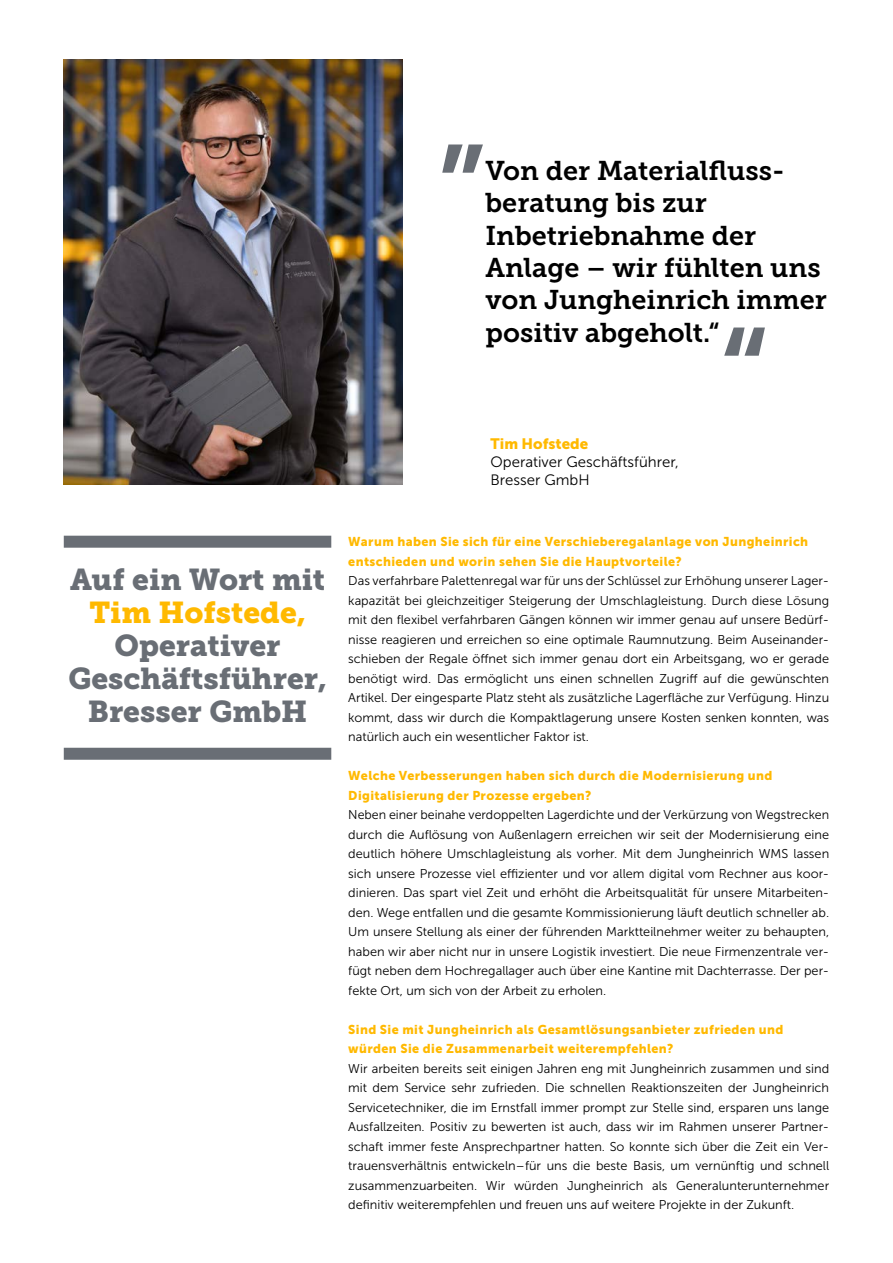
<style>
.page{position:relative;width:893px;height:1263px;background:#fff}
.page>*{position:absolute;margin:0;border:0;box-sizing:border-box;transform-origin:0 0}
.t1{font:121.5px "Museo JH Slab 700";color:#696e75}
.t2{font:30px/33px "Museo JH Slab 900";color:#696e75;text-align:center}
.t3{font:30px "Museo JH Slab 900";color:#ffb900}
.t4{font:27px/32.4px "Museo JH Slab 700";color:#000}
.t5{font:15px/18px "Museo JH Sans 300";color:#000}
.t6{font:15px "Museo JH Sans 900";color:#ffb900}
.t7{font:12.75px/19.5px "Museo JH Sans 300";color:#000;text-align:justify}
.t8{font:12.75px/19.5px "Museo JH Sans 900";letter-spacing:.03em;color:#ffb900}
</style>
<div class="page">
<img style="left:64px;top:60px;width:338px;height:425px">
<div style="left:64px;top:536px;width:267px;height:12px;background:#696e75"></div>
<div style="left:64px;top:748px;width:267px;height:12px;background:#696e75"></div>
<h1 class="t1" style="left:437px;top:121px;width:50px">”</h1>
<h3 class="t4" style="left:485px;top:154px;width:343px">Von der Materialfluss&shy;beratung bis zur<br>Inbetriebnahme der<br>Anlage – wir fühlten uns von Jungheinrich immer positiv abgeholt.“</h3>
<h1 class="t1" style="left:719px;top:304px;width:51px">“</h1>
<h2 class="t2" style="left:70px;top:563px;width:256px">Auf ein Wort mit</h2>
<h2 class="t3" style="left:89px;top:595px;width:218px">Tim Hofstede,</h2>
<h2 class="t2" style="left:68px;top:629px;width:260px">Operativer<br>Geschäftsführer,<br>Bresser GmbH</h2>
<p class="t6" style="left:491px;top:435px;width:99px">Tim Hofstede</p>
<p class="t5" style="left:491px;top:453px;width:190px">Operativer Geschäftsführer,<br>Bresser GmbH</p>
<p class="t8" style="left:348px;top:532px;width:461px">Warum haben Sie sich für eine Verschieberegalanlage von Jungheinrich entschieden und worin sehen Sie die Hauptvorteile?</p>
<p class="t7" style="left:348px;top:571px;width:482px">Das verfahrbare Palettenregal war für uns der Schlüssel zur Erhöhung unserer Lager&shy;kapazität bei gleichzeitiger Steigerung der Umschlagleistung. Durch diese Lösung mit den flexibel verfahrbaren Gängen können wir immer genau auf unsere Bedürf&shy;nisse reagieren und erreichen so eine optimale Raumnutzung. Beim Auseinander&shy;schieben der Regale öffnet sich immer genau dort ein Arbeitsgang, wo er gerade benötigt wird. Das ermöglicht uns einen schnellen Zugriff auf die gewünschten Artikel. Der eingesparte Platz steht als zusätzliche Lagerfläche zur Verfügung. Hinzu kommt, dass wir durch die Kompaktlagerung unsere Kosten senken konnten, was natürlich auch ein wesentlicher Faktor ist.</p>
<p class="t8" style="left:348px;top:766px;width:426px">Welche Verbesserungen haben sich durch die Modernisierung und<br>Digitalisierung der Prozesse ergeben?</p>
<p class="t7" style="left:348px;top:805px;width:482px">Neben einer beinahe verdoppelten Lagerdichte und der Verkürzung von Wegstrecken durch die Auflösung von Außenlagern erreichen wir seit der Modernisierung eine deutlich höhere Umschlagleistung als vorher. Mit dem Jungheinrich WMS lassen sich unsere Prozesse viel effizienter und vor allem digital vom Rechner aus koor&shy;dinieren. Das spart viel Zeit und erhöht die Arbeitsqualität für unsere Mitarbeiten&shy;den. Wege entfallen und die gesamte Kommissionierung läuft deutlich schneller ab.<br>Um unsere Stellung als einer der führenden Marktteilnehmer weiter zu behaupten, haben wir aber nicht nur in unsere Logistik investiert. Die neue Firmenzentrale ver&shy;fügt neben dem Hochregallager auch über eine Kantine mit Dachterrasse. Der per&shy;fekte Ort, um sich von der Arbeit zu erholen.</p>
<p class="t8" style="left:348px;top:1019px;width:437px">Sind Sie mit Jungheinrich als Gesamtlösungsanbieter zufrieden und würden Sie die Zusammenarbeit weiterempfehlen?</p>
<p class="t7" style="left:348px;top:1058px;width:482px">Wir arbeiten bereits seit einigen Jahren eng mit Jungheinrich zusammen und sind mit dem Service sehr zufrieden. Die schnellen Reaktionszeiten der Jungheinrich Servicetechniker, die im Ernstfall immer prompt zur Stelle sind, ersparen uns lange Ausfallzeiten. Positiv zu bewerten ist auch, dass wir im Rahmen unserer Partner&shy;schaft immer feste Ansprechpartner hatten. So konnte sich über die Zeit ein Ver&shy;trauensverhältnis entwickeln – für uns die beste Basis, um vernünftig und schnell zusammenzuarbeiten. Wir würden Jungheinrich als Generalunterunternehmer definitiv weiterempfehlen und freuen uns auf weitere Projekte in der Zukunft.</p>
</div>
